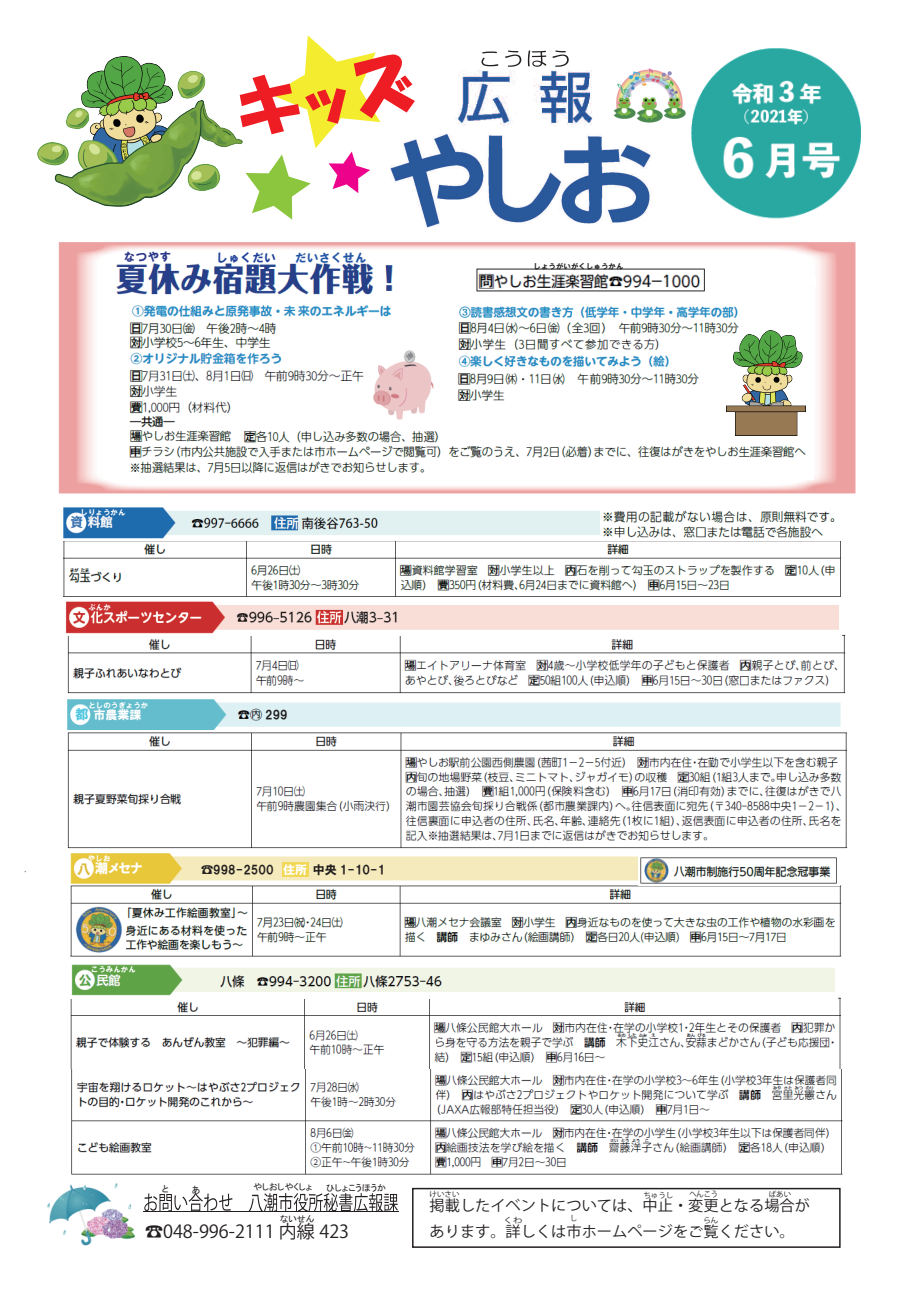
<style>
.page{position:relative;width:919px;height:1289px;background:#fff}
.page>*{position:absolute;margin:0;border:0;box-sizing:border-box;transform-origin:0 0}
.t1{font:18px "Koz Go Pr 6 N";color:#231f20}
.t2{font:15px/26.1px "Koz Go Pr 6 N";color:#231f20}
.t3{font:13.5px "HGP Soei Kakugothic UB";color:#fff}
.t4{font:12px "HGS Soei Kakugothic UB";color:#231f20}
.t5{font:12px "HGS Soei Kakugothic UB";color:#2356a6}
.t6{font:12px "HG Soei Kakugothic UB";color:#fff}
.t7{font:12px "HGS Soei Kakugothic UB";color:#20419a}
.t8{font:12px "HGS Soei Kakugothic UB";color:#2b378a}
.t9{font:9px "MS P Gothic";color:#231f20}
.t10{font:7.8px "Koz Go Pr 6 N";color:#231f20;scale:.92 1}
.t11{font:7.5px "HGS Soei Kakugothic UB";color:#fff}
.t12{font:7.5px "Koz Go Pr 6 N";color:#231f20}
.t13{font:7.5px "HGS Soei Kakugothic UB";color:#231f20}
.t14{font:7.5px "Koz Go Pr 6 N";color:#fff}
.t15{font:7.5px "Koz Go Pr 6 N";color:#231f20;scale:1.25 1}
.t16{font:7.5px "Koz Go Pr 6 N";color:#231f20;scale:.96 1}
.s1{font-family:"HGP Soei Kakugothic UB";font-size:13.5px;color:#53c8e0}
.s2{color:#dbb937}
.s3{color:#fff}
</style>
<div class="page">
<img style="left:58px;top:242px;width:798px;height:252px">
<img style="left:455px;top:70px;width:138px;height:55px">
<svg style="left:481px;top:51px;width:17px;height:15px"></svg>
<svg style="left:505px;top:50px;width:16px;height:17px"></svg>
<svg style="left:528px;top:50px;width:18px;height:17px"></svg>
<svg style="left:552px;top:50px;width:16px;height:17px"></svg>
<img style="left:415px;top:134px;width:236px;height:94px">
<svg style="left:242px;top:35px;width:173px;height:185px"></svg>
<svg style="left:144px;top:1193px;width:88px;height:18px"></svg>
<svg style="left:249px;top:1193px;width:149px;height:18px"></svg>
<hr style="left:143px;top:1211px;width:255px;height:1px;background:#231f20">
<div style="left:412px;top:1187px;width:428px;height:60px;border:2px solid #231f20"></div>
<img style="left:67px;top:699px;width:774px;height:31px">
<img style="left:38px;top:57px;width:204px;height:149px">
<img style="left:691px;top:48px;width:170px;height:171px">
<img style="left:67px;top:732px;width:781px;height:117px">
<img style="left:70px;top:1068px;width:773px;height:107px">
<img style="left:70px;top:997px;width:771px;height:71px">
<img style="left:70px;top:964px;width:767px;height:34px">
<img style="left:70px;top:885px;width:772px;height:72px">
<img style="left:70px;top:853px;width:568px;height:31px">
<img style="left:67px;top:634px;width:779px;height:60px">
<img style="left:65px;top:601px;width:776px;height:34px">
<img style="left:64px;top:541px;width:777px;height:56px">
<img style="left:63px;top:507px;width:537px;height:32px">
<img style="left:125px;top:303px;width:269px;height:112px">
<img style="left:112px;top:258px;width:285px;height:39px">
<img style="left:474px;top:266px;width:234px;height:27px">
<img style="left:603px;top:510px;width:232px;height:28px">
<img style="left:456px;top:304px;width:292px;height:100px">
<img style="left:125px;top:415px;width:688px;height:64px">
<img style="left:368px;top:347px;width:71px;height:77px">
<div style="left:282px;top:861px;width:26px;height:15px;background:#f1d857"></div>
<img style="left:726px;top:330px;width:79px;height:106px">
<img style="left:47px;top:1183px;width:88px;height:63px">
<img style="left:613px;top:68px;width:73px;height:55px">
<img style="left:640px;top:857px;width:197px;height:27px">
<img style="left:74px;top:904px;width:51px;height:49px">
<p class="t8" style="left:123px;top:251px;width:49px">なつやす</p>
<p class="t7" style="left:216px;top:252px;width:61px">しゅくだい</p>
<p class="t5" style="left:295px;top:251px;width:73px">だいさくせん</p>
<p class="t13" style="left:533px;top:262px;width:91px">しょうがいがくしゅうかん</p>
<p class="t11" style="left:80px;top:508px;width:47px">しりょうかん</p>
<p class="t11" style="left:88px;top:603px;width:24px">ぶんか</p>
<p class="t11" style="left:88px;top:701px;width:61px">としのうぎょうか</p>
<p class="t14" style="left:64px;top:701px;width:46px">こうみんかん</p>
<p class="t6" style="left:75px;top:708px;width:68px"><span class="s1">都</span>市農業課</p>
<p class="t4" style="left:265px;top:708px;width:24px">299</p>
<p class="t11" style="left:88px;top:854px;width:24px">やしお</p>
<p class="t3" style="left:77px;top:861px;width:67px"><span class="s2">八</span>潮メセナ</p>
<p class="t4" style="left:201px;top:863px;width:186px">☎998-2500 <span class="s3">住所</span>中央 1-10-1</p>
<p class="t11" style="left:91px;top:965px;width:46px">こうみんかん</p>
<p class="t9" style="left:162px;top:1184px;width:8px">と</p>
<p class="t9" style="left:192px;top:1184px;width:10px">あ</p>
<p class="t9" style="left:253px;top:1182px;width:61px">やしおしやくしょ</p>
<p class="t9" style="left:326px;top:1183px;width:61px">ひしょこうほうか</p>
<p class="t9" style="left:280px;top:1213px;width:36px">ないせん</p>
<p class="t1" style="left:145px;top:1220px;width:205px">☎048-996-2111 内線 423</p>
<p class="t12" style="left:429px;top:1190px;width:31px">けいさい</p>
<p class="t12" style="left:643px;top:1190px;width:31px">ちゅうし</p>
<p class="t10" style="left:689px;top:1189px;width:33px">へんこう</p>
<p class="t12" style="left:768px;top:1190px;width:24px">ばあい</p>
<p class="t15" style="left:503px;top:1216px;width:16px">くわ</p>
<p class="t16" style="left:570px;top:1214px;width:9px">し</p>
<p class="t12" style="left:703px;top:1215px;width:16px">らん</p>
<p class="t2" style="left:429px;top:1192px;width:382px">掲載したイベントについては、中止・変更となる場合があります。詳しくは市ホームページをご覧ください。</p>
</div>
